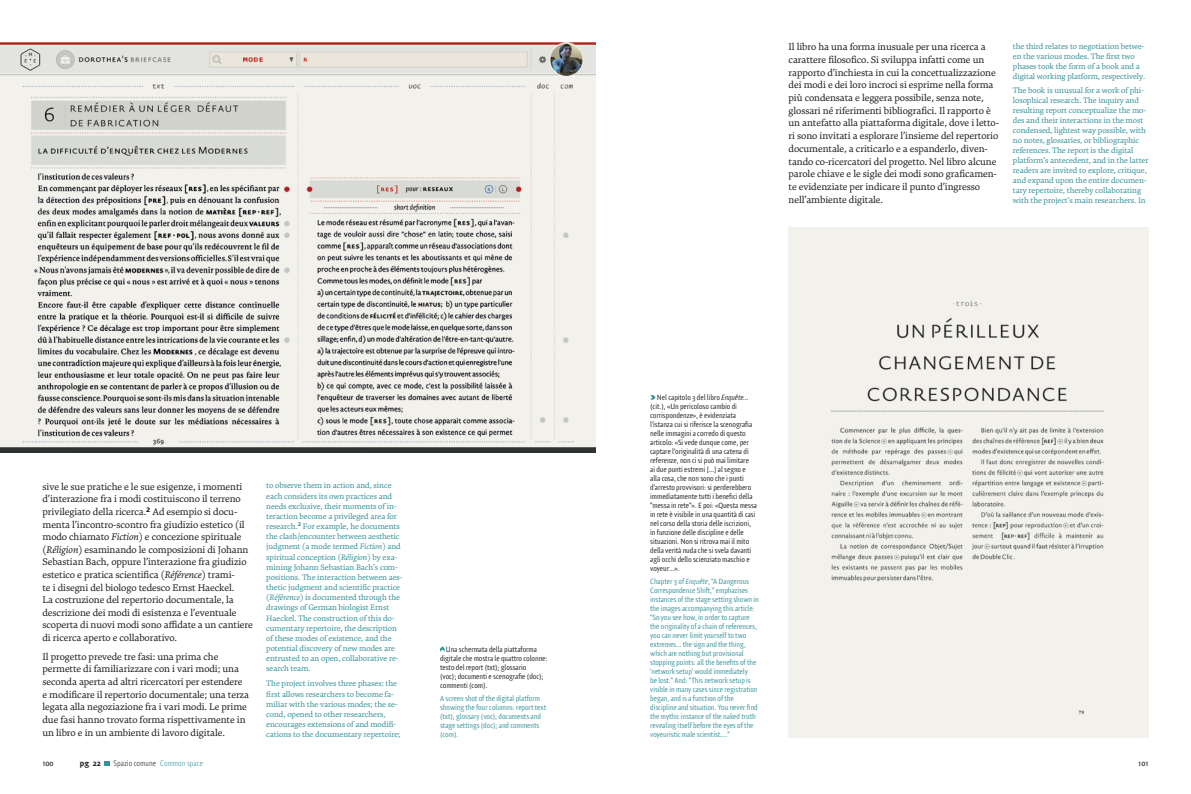
<style>
.page{position:relative;width:1191px;height:794px;background:#fff}
.page>*{position:absolute;margin:0;border:0;box-sizing:border-box;transform-origin:0 0}
.Testo_IT{font:10.2px/12.6px "Alice";letter-spacing:-.01em;color:#231f20}
.Testo_EN{font:8.4px/10.2px "Alice";letter-spacing:-.01em;color:#37939b}
.t1{font:300 8px "Gramma";color:#231f20}
.t2{font:8px "Gramma";color:#231f20}
.t3{font:700 8px "Gramma";color:#231f20}
.Didascalia_IT{font:7.5px/9px "Gramma";letter-spacing:-.01em;color:#231f20}
.Didascalia_EN{font:7.5px/9px "Gramma";letter-spacing:-.01em;color:#37939b}
.s1{font-style:italic}
.s2{color:#37939b}
</style>
<div class="page">
<svg style="left:105px;top:761px;width:4px;height:4px"></svg>
<img style="left:788px;top:227px;width:360px;height:510px">
<svg style="left:650px;top:395px;width:5px;height:5px"></svg>
<img style="left:0;top:43px;width:595px;height:410px">
<svg style="left:440px;top:646px;width:4px;height:6px"></svg>
<p class="Testo_IT" style="left:43px;top:480px;width:212px">sive le sue pratiche e le sue esigenze, i momenti d’interazione fra i modi costituiscono il terreno privilegiato della ricerca.<sup>2</sup> Ad esempio si docu&shy;menta l’incontro-scontro fra giudizio estetico (il modo chiamato <span class="s1">Fiction</span>) e concezione spirituale (<span class="s1">Réligion</span>) esaminando le composizioni di Johann Sebastian Bach, oppure l’interazione fra giudizio estetico e pratica scientifica (<span class="s1">Référence</span>) trami-<br>te i disegni del biologo tedesco Ernst Haeckel.<br>La costruzione del repertorio documentale, la descrizione dei modi di esistenza e l’eventuale scoperta di nuovi modi sono affidate a un cantiere di ricerca aperto e collaborativo.</p>
<p class="Testo_IT" style="left:43px;top:650px;width:208px">Il progetto prevede tre fasi: una prima che permette di familiarizzare con i vari modi; una seconda aperta ad altri ricercatori per estendere e modificare il repertorio documentale; una terza legata alla negoziazione fra i vari modi. Le prime due fasi hanno trovato forma rispettivamente in un libro e in un ambiente di lavoro digitale.</p>
<p class="Testo_EN" style="left:266px;top:481px;width:138px">to observe them in action and, since each considers its own practices and needs exclusive, their moments of in&shy;teraction become a privileged area for research.<sup>2</sup> For example, he documents the clash/encounter between aesthetic judgment (a mode termed <span class="s1">Fiction</span>) and spiritual conception (<span class="s1">Réligion</span>) by exa&shy;mining Johann Sebastian Bach’s com&shy;positions. The interaction between aes&shy;thetic judgment and scientific practice (<span class="s1">Référence</span>) is documented through the drawings of German biologist Ernst Haeckel. The construction of this do&shy;cumentary repertoire, the description of these modes of existence, and the potential discovery of new modes are entrusted to an open, collaborative re&shy;search team.</p>
<p class="Testo_EN" style="left:266px;top:679px;width:136px">The project involves three phases: the first allows researchers to become fa&shy;miliar with the various modes; the se&shy;cond, opened to other researchers, encourages extensions of and modifi&shy;cations to the documentary repertoire;</p>
<p class="Didascalia_IT" style="left:440px;top:645px;width:109px;text-indent:6px">Una schermata della piattaforma digitale che mostra le quattro colonne: testo del report (txt); glossario<br>(voc); documenti e scenografie (doc); commenti (com).</p>
<p class="Didascalia_EN" style="left:440px;top:694px;width:107px">A screen shot of the digital platform showing the four columns: report text (txt); glossary (voc); documents and stage settings (doc); and comments (com).</p>
<p class="Testo_IT" style="left:788px;top:41px;width:212px">Il libro ha una forma inusuale per una ricerca a carattere filosofico. Si sviluppa infatti come un rapporto d’inchiesta in cui la concettualizzazione dei modi e dei loro incroci si esprime nella forma più condensata e leggera possibile, senza note, glossari né riferimenti bibliografici. Il rapporto è un antefatto alla piattaforma digitale, dove i letto&shy;ri sono invitati a esplorare l’insieme del repertorio documentale, a criticarlo e a espanderlo, diven&shy;tando co-ricercatori del progetto. Nel libro alcune parole chiave e le sigle dei modi sono graficamen&shy;te evidenziate per indicare il punto d’ingresso nell’ambiente digitale.</p>
<p class="Testo_EN" style="left:1013px;top:41px;width:134px;line-height:9.9px">the third relates to negotiation betwe&shy;en the various modes. The first two phases took the form of a book and a digital working platform, respectively.</p>
<p class="Testo_EN" style="left:1013px;top:86px;width:137px;line-height:9.9px">The book is unusual for a work of phi&shy;losophical research. The inquiry and resulting report conceptualize the mo&shy;des and their interactions in the most condensed, lightest way possible, with no notes, glossaries, or bibliographic references. The report is the digital platform’s antecedent, and in the latter readers are invited to explore, critique, and expand upon the entire documen&shy;tary repertoire, thereby collaborating with the project’s main researchers. In</p>
<p class="Didascalia_IT" style="left:650px;top:393px;width:108px;text-indent:7px">Nel capitolo 3 del libro <span class="s1">Enquête… </span>(cit.), «Un pericoloso cambio di corrispondenze», è evidenziata l’istanza cui si riferisce la scenografia nelle immagini a corredo di questo articolo: «Si vede dunque come, per captare l’originalità di una catena di referenze, non ci si può mai limitare<br>ai due punti estremi […] al segno e alla cosa, che non sono che i punti d’arresto provvisori: si perderebbero immediatamente tutti i benefici della “messa in rete”». E poi: «Questa messa in rete è visibile in una quantità di casi nel corso della storia delle iscrizioni, in funzione delle discipline e delle situazioni. Non si ritrova mai il mito della verità nuda che si svela davanti agli occhi dello scienziato maschio e voyeur…».</p>
<p class="Didascalia_EN" style="left:650px;top:577px;width:110px">Chapter 3 of <span class="s1">Enquête</span>, “A Dangerous Correspondence Shift,” emphazises instances of the stage setting shown in the images accompanying this article: “So you see how, in order to capture the originality of a chain of references, you can never limit yourself to two extremes… the sign and the thing, which are nothing but provisional stopping points: all the benefits of the ‘network setup’ would immediately<br>be lost.” And: “This network setup is visible in many cases since registration began, and is a function of the discipline and situation. You never find the mythic instance of the naked truth revealing itself before the eyes of the voyeuristic male scientist….”</p>
<p class="t2" style="left:43px;top:758px;width:13px">100</p>
<p class="t3" style="left:80px;top:758px;width:22px">pg 22</p>
<p class="t1" style="left:113px;top:758px;width:91px">Spazio comune <span class="s2">Common space</span></p>
<p class="t2" style="left:1138px;top:758px;width:12px">101</p>
</div>
